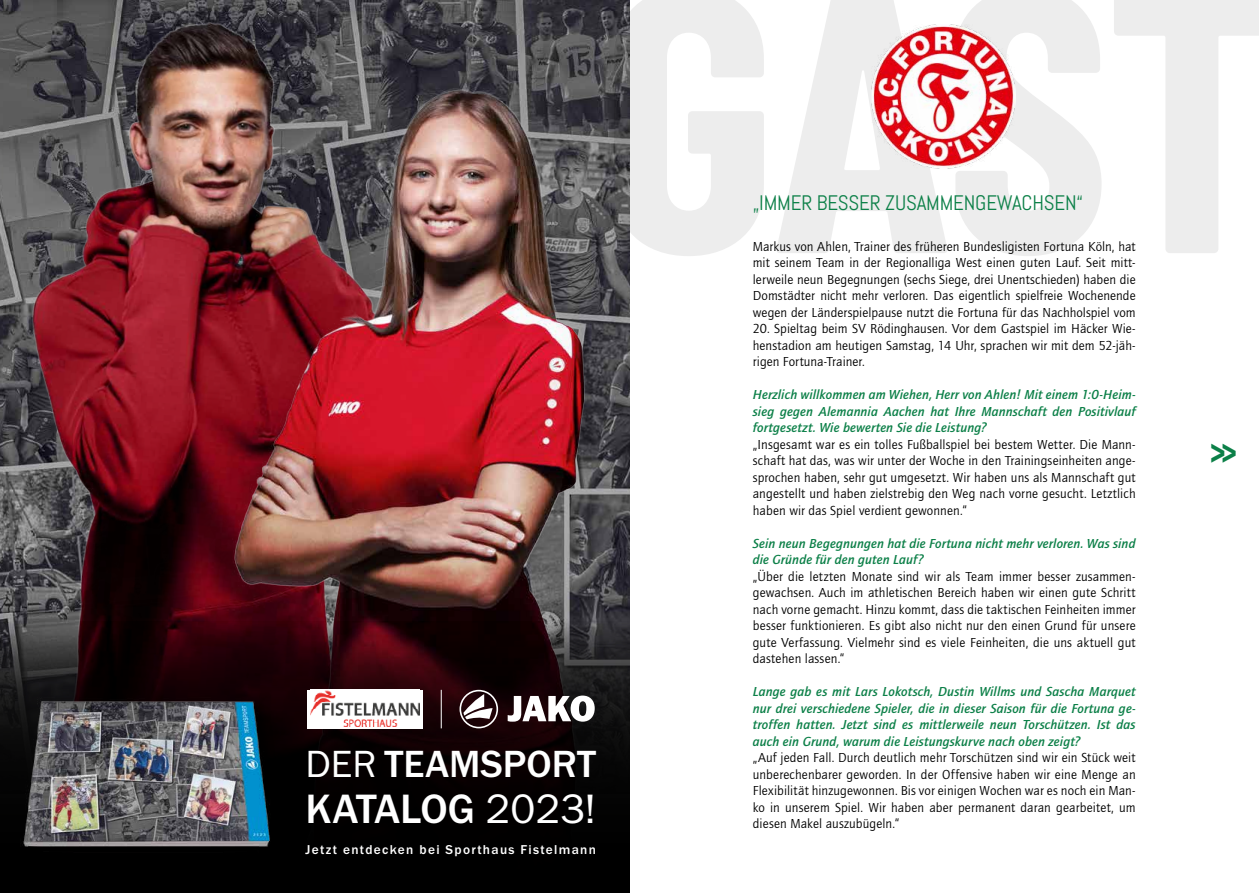
<style>
.page{position:relative;width:1259px;height:893px;background:#fff}
.page>*{position:absolute;margin:0;border:0;box-sizing:border-box;transform-origin:0 0}
.t1{font:500 42.45px "Franklin Gothic URW";letter-spacing:-.01em;color:#fff}
.t2{font:500 39.15px "Franklin Gothic URW";color:#fff}
.t3{font:33px "Gobold Extra 1";color:#0c8048}
.t4{font:21px "Abel";letter-spacing:-.01em;color:#0c8048}
.t5{font:13.5px/16.5px "Quay Sans EFOP";letter-spacing:.01em;color:#000;text-align:justify}
.t6{font:italic 500 13.5px/16.5px "Quay Sans EFOP";letter-spacing:.01em;color:#0c8048;text-align:justify}
.t7{font:500 13.35px "Franklin Gothic URW";letter-spacing:.1em;color:#fff}
.s1{font-family:"Franklin Gothic URW Boo";font-weight:400}
</style>
<div class="page">
<svg style="left:629px;top:0;width:630px;height:256px;fill:#ededed"></svg>
<img style="left:0;top:0;width:629px;height:621px">
<img style="left:0;top:6px;width:487px;height:615px">
<img style="left:210px;top:60px;width:384px;height:561px">
<svg style="left:0;top:621px;width:629px;height:272px;background:#110608"></svg>
<div style="left:27px;top:703px;width:259px;height:162px;background:#000"></div>
<img style="left:21px;top:687px;width:264px;height:170px">
<svg style="left:508px;top:696px;width:87px;height:26px"></svg>
<svg style="left:459px;top:690px;width:39px;height:38px"></svg>
<hr style="left:441px;top:690px;width:1px;height:38px;background:#fff">
<svg style="left:307px;top:690px;width:116px;height:38px"></svg>
<img style="left:311px;top:690px;width:108px;height:36px">
<img style="left:871px;top:24px;width:144px;height:144px">
<h2 class="t2" style="left:306px;top:740px;width:292px"><span class="s1">DER</span> TEAMSPORT</h2>
<h1 class="t1" style="left:306px;top:782px;width:292px">KATALOG <span class="s1">2023!</span></h1>
<p class="t7" style="left:306px;top:841px;width:292px">Jetzt entdecken bei Sporthaus Fistelmann</p>
<h3 class="t4" style="left:753px;top:189px;width:332px">„IMMER BESSER ZUSAMMENGEWACHSEN“</h3>
<p class="t5" style="left:753px;top:238px;width:384px">Markus von Ahlen, Trainer des früheren Bundesligisten Fortuna Köln, hat mit seinem Team in der Regionalliga West einen guten Lauf. Seit mitt&shy;lerweile neun Begegnungen (sechs Siege, drei Unentschieden) haben die Domstädter nicht mehr verloren. Das eigentlich spielfreie Wochenende wegen der Länderspielpause nutzt die Fortuna für das Nachholspiel vom</p>
<p class="t5" style="left:753px;top:321px;width:384px">20. Spieltag beim SV Rödinghausen. Vor dem Gastspiel im Häcker Wie&shy;henstadion am heutigen Samstag, 14 Uhr, sprachen wir mit dem 52-jäh&shy;rigen Fortuna-Trainer.</p>
<p class="t6" style="left:753px;top:386px;width:384px">Herzlich willkommen am Wiehen, Herr von Ahlen! Mit einem 1:0-Heim&shy;sieg gegen Alemannia Aachen hat Ihre Mannschaft den Positivlauf fortgesetzt. Wie bewerten Sie die Leistung?</p>
<p class="t5" style="left:753px;top:436px;width:384px">„Insgesamt war es ein tolles Fußballspiel bei bestem Wetter. Die Mann&shy;schaft hat das, was wir unter der Woche in den Trainingseinheiten ange&shy;sprochen haben, sehr gut umgesetzt. Wir haben uns als Mannschaft gut angestellt und haben zielstrebig den Weg nach vorne gesucht. Letztlich haben wir das Spiel verdient gewonnen.“</p>
<p class="t6" style="left:753px;top:535px;width:384px">Sein neun Begegnungen hat die Fortuna nicht mehr verloren. Was sind die Gründe für den guten Lauf?</p>
<p class="t5" style="left:753px;top:568px;width:384px">„Über die letzten Monate sind wir als Team immer besser zusammen&shy;gewachsen. Auch im athletischen Bereich haben wir einen gute Schritt nach vorne gemacht. Hinzu kommt, dass die taktischen Feinheiten immer besser funktionieren. Es gibt also nicht nur den einen Grund für unsere gute Verfassung. Vielmehr sind es viele Feinheiten, die uns aktuell gut dastehen lassen.“</p>
<p class="t6" style="left:753px;top:683px;width:384px">Lange gab es mit Lars Lokotsch, Dustin Willms und Sascha Marquet nur drei verschiedene Spieler, die in dieser Saison für die Fortuna ge&shy;troffen hatten. Jetzt sind es mittlerweile neun Torschützen. Ist das auch ein Grund, warum die Leistungskurve nach oben zeigt?</p>
<p class="t5" style="left:753px;top:749px;width:384px">„Auf jeden Fall. Durch deutlich mehr Torschützen sind wir ein Stück weit unberechenbarer geworden. In der Offensive haben wir eine Menge an Flexibilität hinzugewonnen. Bis vor einigen Wochen war es noch ein Man&shy;ko in unserem Spiel. Wir haben aber permanent daran gearbeitet, um diesen Makel auszubügeln.“</p>
<h3 class="t3" style="left:1209px;top:432px;width:30px">&gt;&gt;</h3>
</div>
